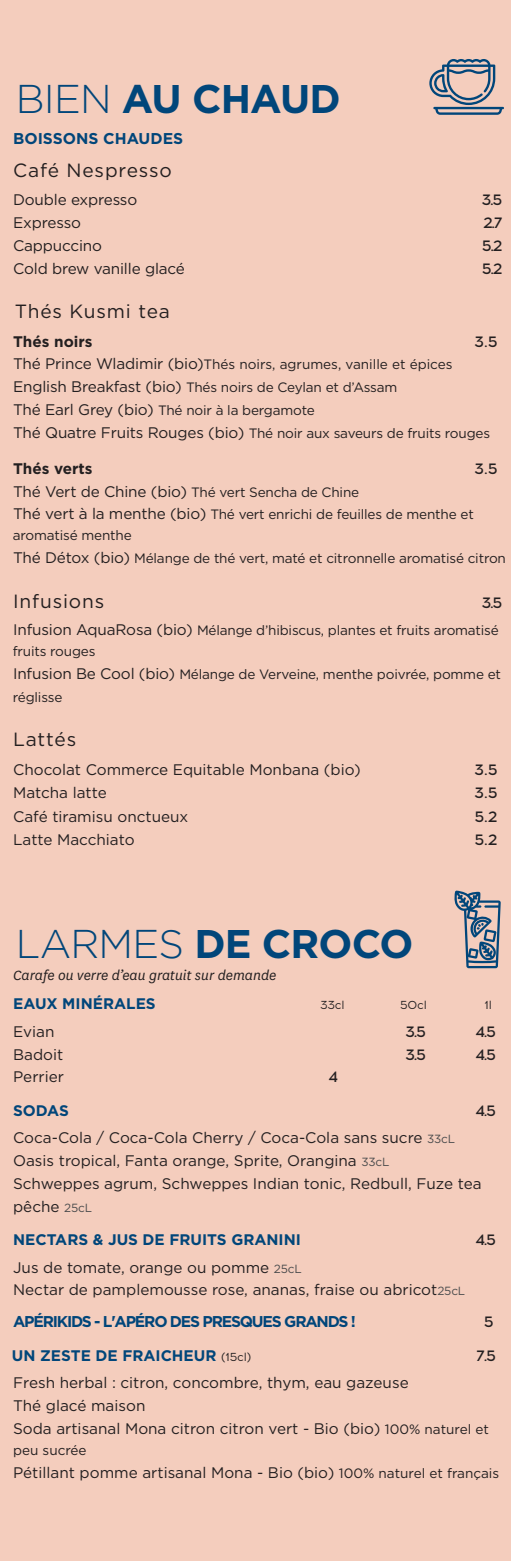
<style>
.page{position:relative;width:511px;height:1563px;background:#fff}
.page>*{position:absolute;margin:0;border:0;box-sizing:border-box;transform-origin:0 0}
.t1{font:700 40.07px "Gotham";letter-spacing:-.02em;color:#01467a}
.t2{font:19.07px "Gotham";letter-spacing:.045em;color:#231f20}
.t3{font:700 15.58px "Gotham";letter-spacing:-.08em;color:#01467a}
.t4{font:italic 15.58px "National";color:#231f20}
.t5{font:700 15.58px "Gotham";color:#01467a}
.t6{font:15.22px/22.8px "Gotham";color:#231f20}
.t7{font:700 15.22px "Gotham";color:#01467a}
.t8{font:500 15.22px "Acrom";color:#231f20}
.t9{font:700 15.22px "Gotham";color:#231f20}
.t10{font:13.47px/22.8px "Gotham";letter-spacing:-.015em;color:#231f20}
.t11{font:11.9px "Acrom";letter-spacing:-.015em;color:#231f20}
.s1{font-weight:300}
.s2{font-size:15.22px}
.s3{font-size:11.9px;color:#4b4c4d}
.s4{font-family:"Acrom";font-weight:400;font-size:11.9px;color:#231f20}
.s5{font-size:13.47px}
</style>
<div class="page">
<div style="left:0;top:0;width:511px;height:1560px;background:#f4cdbd"></div>
<svg style="left:429px;top:59px;width:75px;height:56px"></svg>
<svg style="left:454px;top:890px;width:47px;height:78px"></svg>
<h1 class="t1" style="left:16px;top:72px;width:326px"><span class="s1">BIEN</span> AU CHAUD</h1>
<p class="t5" style="left:13px;top:128px;width:172px">BOISSONS CHAUDES</p>
<p class="t2" style="left:13px;top:158px;width:160px">Café Nespresso</p>
<p class="t6" style="left:13px;top:188px;width:126px">Double expresso</p>
<p class="t8" style="left:481px;top:190px;width:22px">3.5</p>
<p class="t6" style="left:13px;top:211px;width:69px">Expresso</p>
<p class="t8" style="left:483px;top:212px;width:21px">2.7</p>
<p class="t6" style="left:13px;top:234px;width:90px">Cappuccino</p>
<p class="t8" style="left:482px;top:235px;width:22px">5.2</p>
<p class="t6" style="left:13px;top:256px;width:173px">Cold brew vanille glacé</p>
<p class="t8" style="left:482px;top:258px;width:22px">5.2</p>
<p class="t2" style="left:15px;top:299px;width:157px">Thés Kusmi tea</p>
<p class="t9" style="left:13px;top:331px;width:81px">Thés noirs</p>
<p class="t8" style="left:474px;top:331px;width:25px">3.5</p>
<p class="t10" style="left:13px;top:353px;width:479px"><span class="s2">Thé Prince Wladimir (bio)</span>Thés noirs, agrumes, vanille et épices <span class="s2">English Breakfast (bio)</span> Thés noirs de Ceylan et d’Assam<br><span class="s2">Thé Earl Grey (bio)</span> Thé noir à la bergamote<br><span class="s2">Thé Quatre Fruits Rouges (bio)</span> Thé noir aux saveurs de fruits rouges</p>
<p class="t9" style="left:13px;top:458px;width:81px">Thés verts</p>
<p class="t8" style="left:474px;top:458px;width:25px">3.5</p>
<p class="t10" style="left:13px;top:480px;width:462px"><span class="s2">Thé Vert de Chine (bio)</span> Thé vert Sencha de Chine<br><span class="s2">Thé vert à la menthe (bio)</span> Thé vert enrichi de feuilles de menthe et</p>
<p class="t10" style="left:13px;top:524px;width:495px">aromatisé menthe<br><span class="s2">Thé Détox (bio)</span> Mélange de thé vert, maté et citronnelle aromatisé citron</p>
<p class="t2" style="left:13px;top:588px;width:93px">Infusions</p>
<p class="t8" style="left:481px;top:592px;width:22px">3.5</p>
<p class="t10" style="left:13px;top:620px;width:488px;line-height:20.8px"><span class="s2">Infusion AquaRosa (bio)</span> Mélange d’hibiscus, plantes et fruits aromatisé fruits rouges</p>
<p class="t10" style="left:13px;top:662px;width:490px"><span class="s2">Infusion Be Cool (bio)</span> Mélange de Verveine, menthe poivrée, pomme et réglisse</p>
<p class="t2" style="left:13px;top:727px;width:65px">Lattés</p>
<p class="t6" style="left:13px;top:757px;width:349px">Chocolat Commerce Equitable Monbana (bio)</p>
<p class="t8" style="left:474px;top:759px;width:25px">3.5</p>
<p class="t6" style="left:13px;top:781px;width:95px">Matcha latte</p>
<p class="t8" style="left:474px;top:783px;width:25px">3.5</p>
<p class="t6" style="left:13px;top:805px;width:177px">Café tiramisu onctueux</p>
<p class="t8" style="left:474px;top:806px;width:25px">5.2</p>
<p class="t6" style="left:13px;top:828px;width:123px">Latte Macchiato</p>
<p class="t8" style="left:474px;top:830px;width:25px">5.2</p>
<h1 class="t1" style="left:16px;top:917px;width:399px"><span class="s1">LARMES</span> DE CROCO</h1>
<p class="t4" style="left:13px;top:965px;width:265px">Carafe ou verre d’eau gratuit sur demande</p>
<p class="t7" style="left:13px;top:994px;width:144px">EAUX MINÉRALES</p>
<p class="t11" style="left:320px;top:997px;width:26px">33cl</p>
<p class="t11" style="left:400px;top:997px;width:28px">50cl</p>
<p class="t11" style="left:484px;top:997px;width:9px">1l</p>
<p class="t6" style="left:13px;top:1020px;width:43px">Evian</p>
<p class="t8" style="left:405px;top:1021px;width:22px">3.5</p>
<p class="t8" style="left:475px;top:1021px;width:22px">4.5</p>
<p class="t6" style="left:13px;top:1042px;width:52px">Badoit</p>
<p class="t8" style="left:405px;top:1044px;width:22px">3.5</p>
<p class="t8" style="left:475px;top:1044px;width:22px">4.5</p>
<p class="t6" style="left:13px;top:1065px;width:52px">Perrier</p>
<p class="t8" style="left:328px;top:1067px;width:11px">4</p>
<p class="t7" style="left:13px;top:1100px;width:57px">SODAS</p>
<p class="t8" style="left:475px;top:1100px;width:22px">4.5</p>
<p class="t6" style="left:13px;top:1126px;width:470px">Coca-Cola / Coca-Cola Cherry / Coca-Cola sans sucre <span class="s3">33cL </span>Oasis tropical, Fanta orange, Sprite, Orangina <span class="s3">33cL<br></span>Schweppes agrum, Schweppes Indian tonic, Redbull, Fuze tea pêche <span class="s3">25cL</span></p>
<p class="t7" style="left:13px;top:1229px;width:289px">NECTARS &amp; JUS DE FRUITS GRANINI</p>
<p class="t8" style="left:475px;top:1229px;width:22px">4.5</p>
<p class="t6" style="left:13px;top:1255px;width:454px">Jus de tomate, orange ou pomme <span class="s3">25cL<br></span>Nectar de pamplemousse rose, ananas, fraise ou abricot<span class="s3">25cL</span></p>
<p class="t3" style="left:13px;top:1311px;width:344px">APÉRIKIDS - L'APÉRO DES PRESQUES GRANDS !</p>
<p class="t8" style="left:484px;top:1312px;width:11px">5</p>
<p class="t7" style="left:12px;top:1345px;width:241px">UN ZESTE DE FRAICHEUR <span class="s4">(15cl)</span></p>
<p class="t8" style="left:476px;top:1345px;width:21px">7.5</p>
<p class="t6" style="left:13px;top:1371px;width:477px">Fresh herbal : citron, concombre, thym, eau gazeuse<br>Thé glacé maison<br>Soda artisanal Mona citron citron vert - Bio (bio) <span class="s5">100% naturel et</span></p>
<p class="t10" style="left:13px;top:1438px;width:75px">peu sucrée</p>
<p class="t6" style="left:13px;top:1460px;width:488px">Pétillant pomme artisanal Mona - Bio (bio) <span class="s5">100% naturel et français</span></p>
</div>
